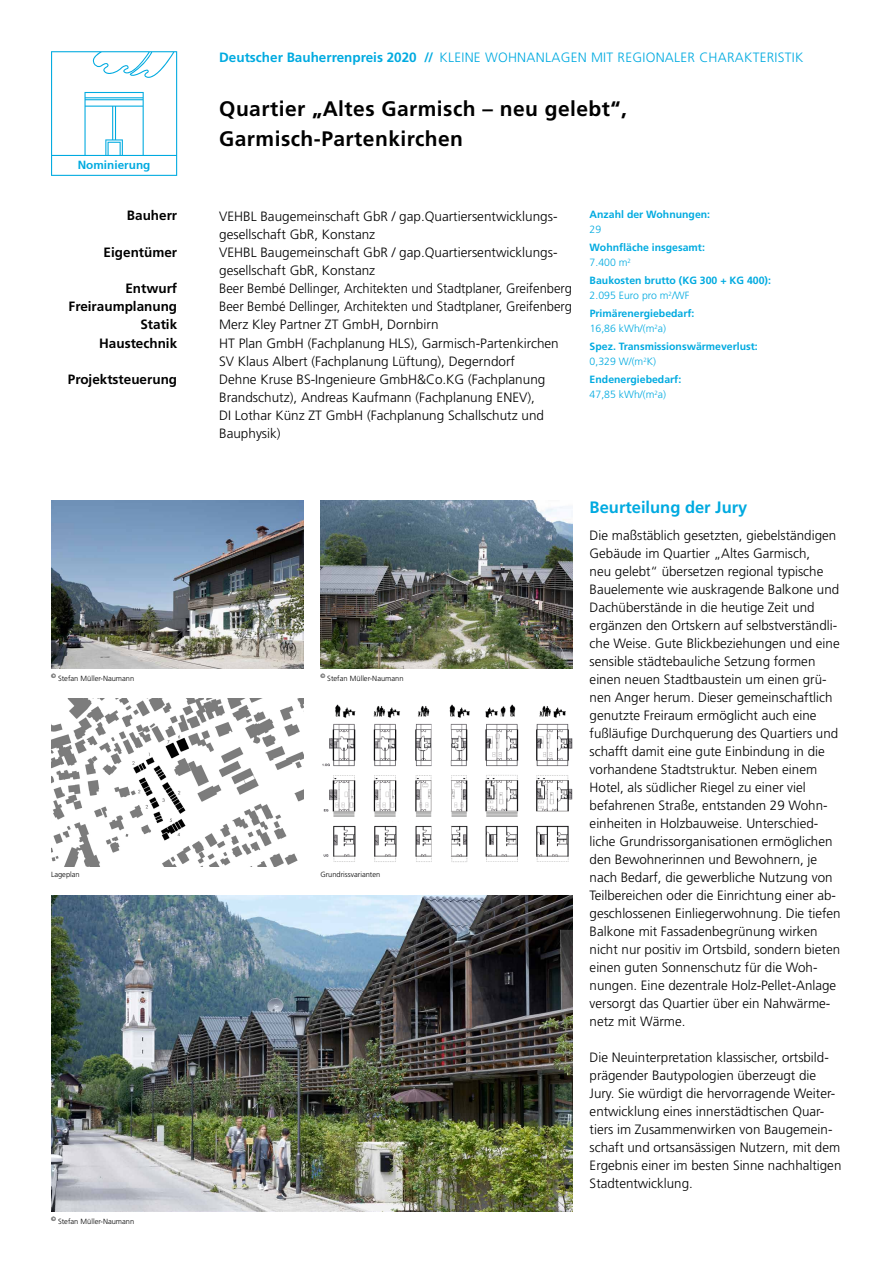
<style>
.page{position:relative;width:893px;height:1263px;background:#fff}
.page>*{position:absolute;margin:0;border:0;box-sizing:border-box;transform-origin:0 0}
.t1{font:700 21px/30px "Frutiger";letter-spacing:.02em;color:#000}
.t2{font:700 16.5px "Frutiger";color:#00aae0}
.t3{font:300 13.5px/18px "Frutiger";color:#000}
.t4{font:300 13.5px "Frutiger";color:#000;scale:.96 1}
.t5{font:300 13.5px "Frutiger";letter-spacing:.02em;color:#00aae0}
.t6{font:700 13.5px "Frutiger";color:#000}
.t7{font:700 11.7px "BDA Frutiger";color:#00aae0}
.t8{font:700 10.5px/15px "Frutiger";color:#00aae0}
.t9{font:300 10.5px "Frutiger";color:#00aae0}
.t10{font:300 7.5px "Frutiger";color:#000}
.t11{font:300 6.15px "Frutiger";color:#000}
.s1{font-weight:700}
.s2{font-weight:300}
</style>
<div class="page">
<svg style="left:51px;top:51px;width:126px;height:125px"></svg>
<img style="left:51px;top:896px;width:522px;height:316px">
<img style="left:51px;top:500px;width:252px;height:169px">
<img style="left:320px;top:500px;width:252px;height:169px">
<img style="left:51px;top:698px;width:252px;height:168px">
<img style="left:322px;top:704px;width:251px;height:158px">
<p class="t5" style="left:219px;top:49px;width:586px"><span class="s1">Deutscher Bauherrenpreis 2020 //</span> KLEINE WOHNANLAGEN MIT REGIONALER CHARAKTERISTIK</p>
<p class="t7" style="left:78px;top:159px;width:74px">Nominierung</p>
<h1 class="t1" style="left:219px;top:93px;width:409px">Quartier „Altes Garmisch – neu gelebt“,<br>Garmisch-Partenkirchen</h1>
<p class="t6" style="left:127px;top:208px;width:52px">Bauherr</p>
<p class="t3" style="left:219px;top:207px;width:340px">VEHBL Baugemeinschaft GbR / gap.Quartiersentwicklungs&shy;gesellschaft GbR, Konstanz</p>
<p class="t6" style="left:104px;top:244px;width:75px">Eigentümer</p>
<p class="t3" style="left:219px;top:243px;width:340px">VEHBL Baugemeinschaft GbR / gap.Quartiersentwicklungs&shy;gesellschaft GbR, Konstanz</p>
<p class="t6" style="left:125px;top:280px;width:53px">Entwurf</p>
<p class="t4" style="left:219px;top:281px;width:369px">Beer Bembé Dellinger, Architekten und Stadtplaner, Greifenberg</p>
<p class="t6" style="left:69px;top:298px;width:110px">Freiraumplanung</p>
<p class="t4" style="left:219px;top:299px;width:369px">Beer Bembé Dellinger, Architekten und Stadtplaner, Greifenberg</p>
<p class="t6" style="left:140px;top:317px;width:38px">Statik</p>
<p class="t3" style="left:219px;top:316px;width:221px">Merz Kley Partner ZT GmbH, Dornbirn</p>
<p class="t6" style="left:99px;top:335px;width:80px">Haustechnik</p>
<p class="t3" style="left:219px;top:334px;width:341px">HT Plan GmbH (Fachplanung HLS), Garmisch-Partenkirchen<br>SV Klaus Albert (Fachplanung Lüftung), Degerndorf</p>
<p class="t6" style="left:68px;top:371px;width:111px">Projektsteuerung</p>
<p class="t3" style="left:219px;top:370px;width:328px">Dehne Kruse BS-Ingenieure GmbH&amp;Co.KG (Fachplanung Brandschutz), Andreas Kaufmann (Fachplanung ENEV), DI Lothar Künz ZT GmbH (Fachplanung Schallschutz und Bauphysik)</p>
<p class="t8" style="left:590px;top:207px;width:122px">Anzahl der Wohnungen:</p>
<p class="t9" style="left:590px;top:224px;width:13px">29</p>
<p class="t8" style="left:590px;top:240px;width:117px">Wohnfläche insgesamt:<br><span class="s2">7.400 m</span><sup>2</sup></p>
<p class="t8" style="left:590px;top:273px;width:183px">Baukosten brutto (KG 300 + KG 400):<br><span class="s2">2.095 Euro pro m</span><sup>2</sup><span class="s2">/WF</span></p>
<p class="t8" style="left:590px;top:306px;width:106px">Primärenergiebedarf:<br><span class="s2">16,86 kWh/(m</span><sup>2</sup><span class="s2">a)</span></p>
<p class="t8" style="left:590px;top:339px;width:170px">Spez. Transmissionswärmeverlust:<br><span class="s2">0,329 W/(m</span><sup>2</sup><span class="s2">K)</span></p>
<p class="t8" style="left:590px;top:372px;width:93px">Endenergiebedarf:<br><span class="s2">47,85 kWh/(m</span><sup>2</sup><span class="s2">a)</span></p>
<p class="t11" style="left:51px;top:672px;width:6px">©</p>
<p class="t10" style="left:58px;top:674px;width:78px">Stefan Müller-Naumann</p>
<p class="t10" style="left:51px;top:870px;width:30px">Lageplan</p>
<p class="t11" style="left:51px;top:1215px;width:6px">©</p>
<p class="t10" style="left:58px;top:1217px;width:78px">Stefan Müller-Naumann</p>
<p class="t11" style="left:320px;top:672px;width:6px">©</p>
<p class="t10" style="left:327px;top:674px;width:78px">Stefan Müller-Naumann</p>
<p class="t10" style="left:320px;top:870px;width:61px">Grundrissvarianten</p>
<p class="t2" style="left:590px;top:498px;width:159px">Beurteilung der Jury</p>
<p class="t3" style="left:590px;top:527px;width:253px">Die maßstäblich gesetzten, giebelständigen Gebäude im Quartier „Altes Garmisch,<br>neu gelebt“ übersetzen regional typische Bauelemente wie auskragende Balkone und Dachüberstände in die heutige Zeit und ergänzen den Ortskern auf selbstverständli&shy;che Weise. Gute Blickbeziehungen und eine sensible städtebauliche Setzung formen einen neuen Stadtbaustein um einen grü&shy;nen Anger herum. Dieser gemeinschaftlich genutzte Freiraum ermöglicht auch eine fußläufige Durchquerung des Quartiers und schafft damit eine gute Einbindung in die vorhandene Stadtstruktur. Neben einem Hotel, als südlicher Riegel zu einer viel befahrenen Straße, entstanden 29 Wohn&shy;einheiten in Holzbauweise. Unterschied&shy;liche Grundrissorganisationen ermöglichen den Bewohnerinnen und Bewohnern, je nach Bedarf, die gewerbliche Nutzung von Teilbereichen oder die Einrichtung einer ab&shy;geschlossenen Einliegerwohnung. Die tiefen Balkone mit Fassadenbegrünung wirken nicht nur positiv im Ortsbild, sondern bieten einen guten Sonnenschutz für die Woh&shy;nungen. Eine dezentrale Holz-Pellet-Anlage versorgt das Quartier über ein Nahwärme&shy;netz mit Wärme.</p>
<p class="t3" style="left:590px;top:1049px;width:253px">Die Neuinterpretation klassischer, ortsbild&shy;prägender Bautypologien überzeugt die Jury. Sie würdigt die hervorragende Weiter&shy;entwicklung eines innerstädtischen Quar&shy;tiers im Zusammenwirken von Baugemein&shy;schaft und ortsansässigen Nutzern, mit dem Ergebnis einer im besten Sinne nachhaltigen Stadtentwicklung.</p>
</div>
